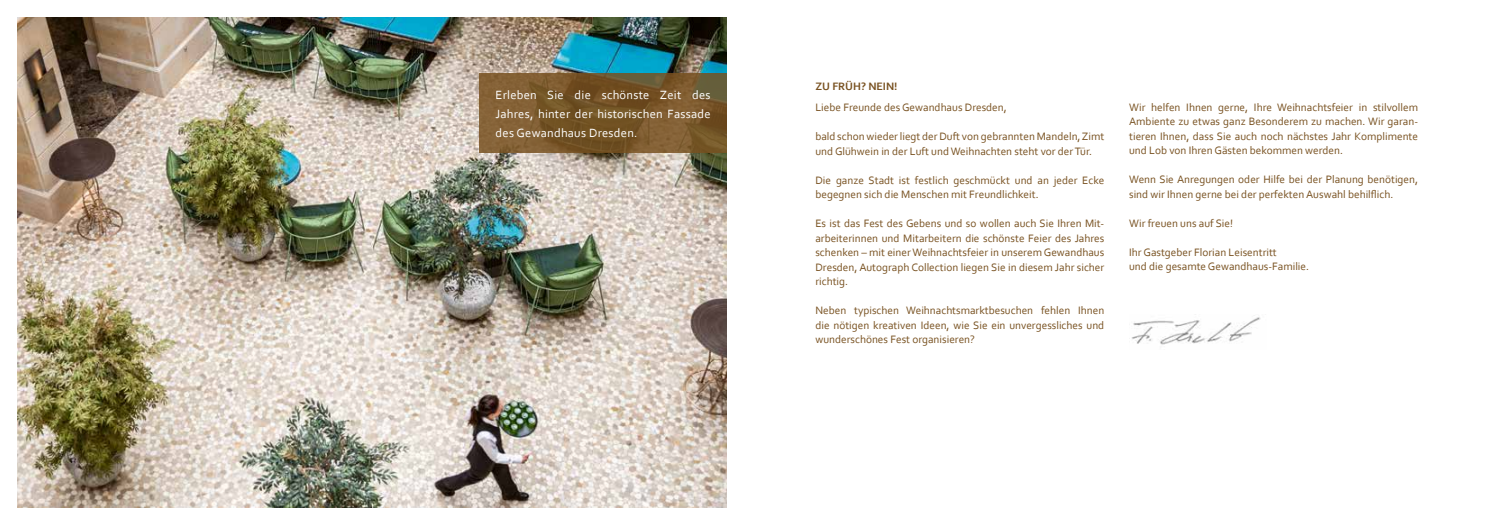
<style>
.page{position:relative;width:1489px;height:525px;background:#fff}
.page>*{position:absolute;margin:0;border:0;box-sizing:border-box;transform-origin:0 0}
.t1{font:12.5px/18.8px "Corbel";letter-spacing:.02em;color:#fff;text-align:justify}
.t2{font:11.25px/14.5px "Corbel";color:#785120}
.t3{font:700 11.25px "Corbel";color:#785120}
</style>
<div class="page">
<img style="left:18px;top:18px;width:708px;height:489px">
<svg style="left:479px;top:73px;width:247px;height:80px;background:#78582c"></svg>
<img style="left:1131px;top:317px;width:130px;height:28px">
<p class="t1" style="left:495px;top:85px;width:216px">Erleben Sie die schönste Zeit des Jahres, hinter der historischen Fassade des Gewandhaus Dresden.</p>
<p class="t3" style="left:815px;top:79px;width:84px">ZU FRÜH? NEIN!</p>
<p class="t2" style="left:815px;top:100px;width:193px">Liebe Freunde des Gewandhaus Dresden,</p>
<p class="t2" style="left:815px;top:129px;width:290px">bald schon wieder liegt der Duft von gebrannten Mandeln, Zimt und Glühwein in der Luft und Weihnachten steht vor der Tür.</p>
<p class="t2" style="left:815px;top:172px;width:290px">Die ganze Stadt ist festlich geschmückt und an jeder Ecke begegnen sich die Menschen mit Freundlichkeit.</p>
<p class="t2" style="left:815px;top:216px;width:290px;text-align:justify">Es ist das Fest des Gebens und so wollen auch Sie Ihren Mit&shy;arbeiterinnen und Mitarbeitern die schönste Feier des Jahres schenken – mit einer Weihnachtsfeier in unserem Gewandhaus Dresden, Autograph Collection liegen Sie in diesem Jahr sicher richtig.</p>
<p class="t2" style="left:815px;top:303px;width:290px;text-align:justify">Neben typischen Weihnachtsmarktbesuchen fehlen Ihnen die nötigen kreativen Ideen, wie Sie ein unvergessliches und wunderschönes Fest organisieren?</p>
<p class="t2" style="left:1129px;top:99px;width:290px;text-align:justify">Wir helfen Ihnen gerne, Ihre Weihnachtsfeier in stilvollem Ambiente zu etwas ganz Besonderem zu machen. Wir garan&shy;tieren Ihnen, dass Sie auch noch nächstes Jahr Komplimente und Lob von Ihren Gästen bekommen werden.</p>
<p class="t2" style="left:1129px;top:172px;width:290px">Wenn Sie Anregungen oder Hilfe bei der Planung benötigen, sind wir Ihnen gerne bei der perfekten Auswahl behilflich.</p>
<p class="t2" style="left:1129px;top:215px;width:105px">Wir freuen uns auf Sie!</p>
<p class="t2" style="left:1129px;top:244px;width:181px">Ihr Gastgeber Florian Leisentritt<br>und die gesamte Gewandhaus-Familie.</p>
</div>
